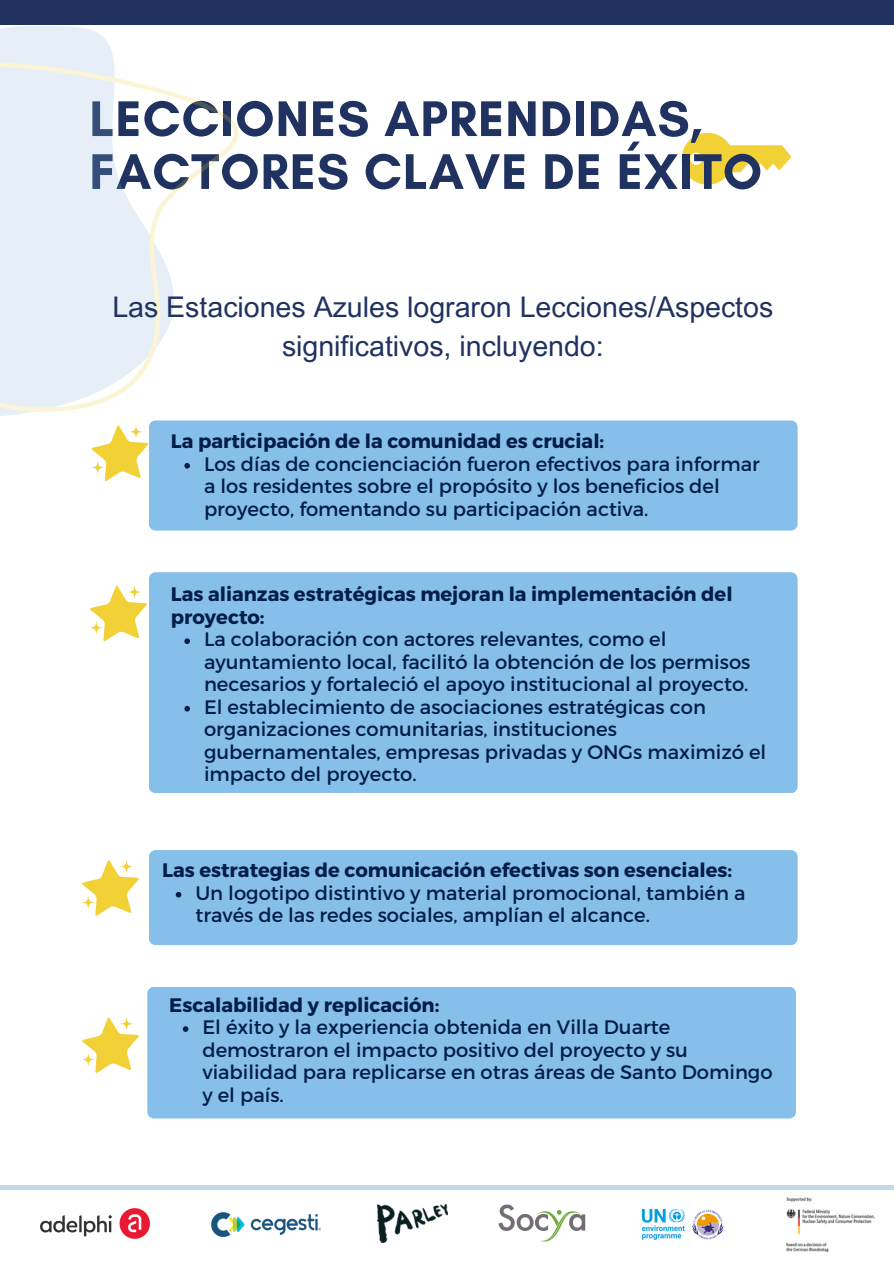
<style>
.page{position:relative;width:894px;height:1264px;background:#fff}
.page>*{position:absolute;margin:0;border:0;box-sizing:border-box;transform-origin:0 0}
.t1{font:700 51px/52.8px "Glacial Indifference";letter-spacing:.02em;color:#1f3260}
.t2{font:28.5px/39.3px "Arial MT Pro";color:#1f3260;text-align:center}
.t3{font:19.5px/22.5px "Montserrat";color:#011d48}
.t4{font:700 19.5px/22.5px "Montserrat";color:#011d48}
</style>
<div class="page">
<img style="left:377px;top:1204px;width:70px;height:38px">
<img style="left:211px;top:1212px;width:110px;height:26px">
<img style="left:499px;top:1204px;width:86px;height:37px">
<img style="left:40px;top:1208px;width:110px;height:31px">
<img style="left:641px;top:1209px;width:83px;height:31px">
<img style="left:777px;top:1189px;width:106px;height:64px">
<hr style="left:0;top:1185px;width:893px;height:4px;background:#c3daed">
<svg style="left:681px;top:133px;width:110px;height:51px"></svg>
<div style="left:0;top:0;width:893px;height:25px;background:#1f3260"></div>
<svg style="left:0;top:26px;width:114px;height:390px;fill:#e6eff7"></svg>
<svg style="left:0;top:61px;width:239px;height:351px;fill:#e6eff7"></svg>
<svg style="left:91px;top:425px;width:57px;height:56px"></svg>
<svg style="left:129px;top:425px;width:14px;height:13px"></svg>
<svg style="left:91px;top:461px;width:13px;height:13px"></svg>
<svg style="left:90px;top:585px;width:57px;height:56px"></svg>
<svg style="left:128px;top:585px;width:13px;height:14px"></svg>
<svg style="left:89px;top:621px;width:14px;height:13px"></svg>
<svg style="left:82px;top:860px;width:57px;height:56px"></svg>
<svg style="left:120px;top:859px;width:13px;height:14px"></svg>
<svg style="left:81px;top:895px;width:14px;height:14px"></svg>
<svg style="left:82px;top:1017px;width:57px;height:56px"></svg>
<svg style="left:120px;top:1016px;width:13px;height:14px"></svg>
<svg style="left:81px;top:1052px;width:14px;height:14px"></svg>
<div style="left:149px;top:420px;width:648px;height:110px;background:#85bfea"></div>
<svg style="left:184px;top:463px;width:6px;height:5px"></svg>
<div style="left:149px;top:572px;width:648px;height:221px;background:#85bfea"></div>
<svg style="left:184px;top:638px;width:6px;height:6px"></svg>
<svg style="left:184px;top:706px;width:6px;height:5px"></svg>
<div style="left:149px;top:850px;width:648px;height:95px;background:#85bfea"></div>
<svg style="left:176px;top:891px;width:5px;height:6px"></svg>
<div style="left:147px;top:987px;width:648px;height:131px;background:#85bfea"></div>
<svg style="left:183px;top:1026px;width:5px;height:5px"></svg>
<h1 class="t1" style="left:89px;top:92px;width:674px">LECCIONES APRENDIDAS,<br>FACTORES CLAVE DE ÉXITO</h1>
<p class="t2" style="left:112px;top:291px;width:662px">Las Estaciones Azules lograron Lecciones/Aspectos significativos, incluyendo:</p>
<p class="t4" style="left:171px;top:429px;width:435px">La participación de la comunidad es crucial:</p>
<h2 class="t3" style="left:204px;top:451px;width:557px">Los días de concienciación fueron efectivos para informar a los residentes sobre el propósito y los beneficios del proyecto, fomentando su participación activa.</h2>
<p class="t4" style="left:171px;top:582px;width:563px">Las alianzas estratégicas mejoran la implementación del proyecto:</p>
<h3 class="t3" style="left:204px;top:627px;width:547px">La colaboración con actores relevantes, como el ayuntamiento local, facilitó la obtención de los permisos necesarios y fortaleció el apoyo institucional al proyecto.</h3>
<p class="t3" style="left:204px;top:694px;width:563px">El establecimiento de asociaciones estratégicas con organizaciones comunitarias, instituciones gubernamentales, empresas privadas y ONGs maximizó el impacto del proyecto.</p>
<p class="t4" style="left:162px;top:858px;width:571px">Las estrategias de comunicación efectivas son esenciales:</p>
<h3 class="t3" style="left:195px;top:880px;width:551px">Un logotipo distintivo y material promocional, también a través de las redes sociales, amplían el alcance.</h3>
<p class="t4" style="left:169px;top:992px;width:271px">Escalabilidad y replicación:</p>
<p class="t3" style="left:202px;top:1014px;width:571px">El éxito y la experiencia obtenida en Villa Duarte demostraron el impacto positivo del proyecto y su viabilidad para replicarse en otras áreas de Santo Domingo y el país.</p>
</div>
